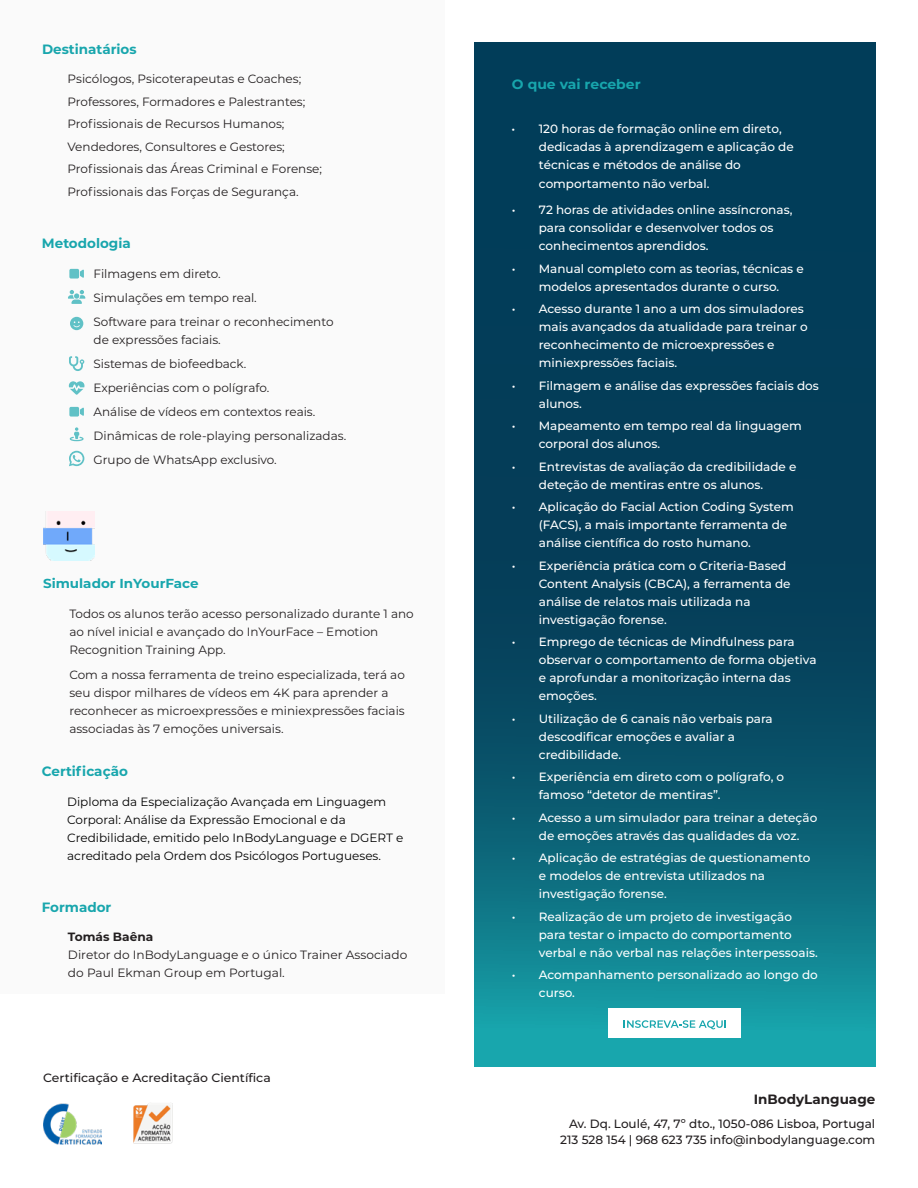
<style>
.page{position:relative;width:918px;height:1188px;background:#fff}
.page>*{position:absolute;margin:0;border:0;box-sizing:border-box;transform-origin:0 0}
.t1{font:700 13.5px "Montserrat";color:#18a6ad}
.t2{font:700 13.5px "Montserrat";color:#18a6ad;scale:1.04 1}
.t3{font:700 13.5px "Montserrat";color:#231f20}
.t4{font:700 13.05px "Montserrat";color:#18a6ad;scale:1.04 1}
.t5{font:500 12px/18px "Montserrat";color:#fff}
.t6{font:12px/24px "Montserrat";color:#231f20}
.t7{font:12px/18px "Montserrat";color:#000}
.t8{font:500 12px/16.5px "Montserrat";color:#231f20;text-align:right}
.t9{font:500 12px "Montserrat";color:#231f20;scale:1.04 1}
.t10{font:700 12px "Montserrat";color:#231f20}
</style>
<div class="page">
<div style="left:0;top:0;width:444px;height:994px;background:#fafafa"></div>
<svg style="left:474px;top:43px;width:401px;height:1023px;background:#075067"></svg>
<img style="left:43px;top:512px;width:51px;height:48px">
<svg style="left:69px;top:269px;width:15px;height:10px"></svg>
<svg style="left:69px;top:407px;width:15px;height:10px"></svg>
<svg style="left:70px;top:317px;width:13px;height:13px"></svg>
<svg style="left:70px;top:427px;width:14px;height:14px"></svg>
<svg style="left:69px;top:451px;width:15px;height:15px"></svg>
<svg style="left:68px;top:290px;width:17px;height:14px"></svg>
<svg style="left:69px;top:356px;width:15px;height:15px"></svg>
<svg style="left:69px;top:381px;width:15px;height:14px"></svg>
<div style="left:609px;top:1008px;width:132px;height:30px;background:#fff"></div>
<svg style="left:624px;top:1020px;width:102px;height:9px"></svg>
<img style="left:44px;top:1104px;width:58px;height:41px">
<img style="left:133px;top:1103px;width:40px;height:41px">
<p class="t1" style="left:42px;top:39px;width:96px">Destinatários</p>
<p class="t6" style="left:68px;top:67px;width:256px;line-height:22.5px">Psicólogos, Psicoterapeutas e Coaches; Professores, Formadores e Palestrantes; Profissionais de Recursos Humanos; Vendedores, Consultores e Gestores; Profissionais das Áreas Criminal e Forense; Profissionais das Forças de Segurança.</p>
<p class="t1" style="left:42px;top:234px;width:90px">Metodologia</p>
<p class="t6" style="left:94px;top:261px;width:242px">Filmagens em direto.<br>Simulações em tempo real.<br>Software para treinar o reconhecimento</p>
<p class="t6" style="left:94px;top:327px;width:254px">de expressões faciais.<br>Sistemas de biofeedback.<br>Experiências com o polígrafo.<br>Análise de vídeos em contextos reais.<br>Dinâmicas de role-playing personalizadas.<br>Grupo de WhatsApp exclusivo.</p>
<p class="t4" style="left:43px;top:574px;width:151px">Simulador InYourFace</p>
<p class="t6" style="left:69px;top:604px;width:346px;line-height:18px">Todos os alunos terão acesso personalizado durante 1 ano ao nível inicial e avançado do InYourFace – Emotion<br>Recognition Training App.</p>
<p class="t6" style="left:69px;top:665px;width:337px;line-height:18px">Com a nossa ferramenta de treino especializada, terá ao seu dispor milhares de vídeos em 4K para aprender a reconhecer as microexpressões e miniexpressões faciais associadas às 7 emoções universais.</p>
<p class="t1" style="left:42px;top:762px;width:88px">Certificação</p>
<p class="t7" style="left:67px;top:792px;width:338px">Diploma da Especialização Avançada em Linguagem Corporal: Análise da Expressão Emocional e da Credibilidade, emitido pelo InBodyLanguage e DGERT e acreditado pela Ordem dos Psicólogos Portugueses.</p>
<p class="t1" style="left:42px;top:897px;width:71px">Formador</p>
<p class="t10" style="left:68px;top:928px;width:87px">Tomás Baêna</p>
<p class="t6" style="left:68px;top:945px;width:341px;line-height:18px">Diretor do InBodyLanguage e o único Trainer Associado do Paul Ekman Group em Portugal.</p>
<p class="t9" style="left:43px;top:1070px;width:220px">Certificação e Acreditação Científica</p>
<p class="t2" style="left:512px;top:74px;width:125px">O que vai receber</p>
<p class="t5" style="left:539px;top:120px;width:256px;text-indent:-27px">• 120 horas de formação online em direto, dedicadas à aprendizagem e aplicação de técnicas e métodos de análise do comportamento não verbal.</p>
<p class="t5" style="left:539px;top:201px;width:255px;text-indent:-27px">• 72 horas de atividades online assíncronas, para consolidar e desenvolver todos os conhecimentos aprendidos.</p>
<p class="t5" style="left:512px;top:259px;width:294px;text-align:center">• Manual completo com as teorias, técnicas e modelos apresentados durante o curso.</p>
<p class="t5" style="left:539px;top:300px;width:270px;text-indent:-27px">• Acesso durante 1 ano a um dos simuladores mais avançados da atualidade para treinar o reconhecimento de microexpressões e miniexpressões faciais.</p>
<p class="t5" style="left:539px;top:376px;width:281px;text-indent:-27px">• Filmagem e análise das expressões faciais dos alunos.</p>
<p class="t5" style="left:539px;top:417px;width:265px;text-indent:-27px">• Mapeamento em tempo real da linguagem corporal dos alunos.</p>
<p class="t5" style="left:512px;top:457px;width:286px;text-align:center">• Entrevistas de avaliação da credibilidade e deteção de mentiras entre os alunos.</p>
<p class="t5" style="left:539px;top:498px;width:257px;text-indent:-27px">• Aplicação do Facial Action Coding System (FACS), a mais importante ferramenta de análise científica do rosto humano.</p>
<p class="t5" style="left:539px;top:556px;width:253px;text-indent:-27px">• Experiência prática com o Criteria-Based Content Analysis (CBCA), a ferramenta de análise de relatos mais utilizada na investigação forense.</p>
<p class="t5" style="left:539px;top:633px;width:279px;text-indent:-27px">• Emprego de técnicas de Mindfulness para observar o comportamento de forma objetiva e aprofundar a monitorização interna das emoções.</p>
<p class="t5" style="left:539px;top:709px;width:235px;text-indent:-27px">• Utilização de 6 canais não verbais para descodificar emoções e avaliar a credibilidade.</p>
<p class="t5" style="left:539px;top:768px;width:247px;text-indent:-27px">• Experiência em direto com o polígrafo, o famoso “detetor de mentiras”.</p>
<p class="t5" style="left:539px;top:808px;width:280px;text-indent:-27px">• Acesso a um simulador para treinar a deteção de emoções através das qualidades da voz.</p>
<p class="t5" style="left:539px;top:849px;width:273px;text-indent:-27px">• Aplicação de estratégias de questionamento e modelos de entrevista utilizados na investigação forense.</p>
<p class="t5" style="left:539px;top:907px;width:280px;text-indent:-27px">• Realização de um projeto de investigação para testar o impacto do comportamento verbal e não verbal nas relações interpessoais.</p>
<p class="t5" style="left:539px;top:966px;width:281px;text-indent:-27px">• Acompanhamento personalizado ao longo do curso.</p>
<p class="t3" style="left:754px;top:1089px;width:123px">InBodyLanguage</p>
<p class="t8" style="left:560px;top:1115px;width:317px">Av. Dq. Loulé, 47, 7º dto., 1050-086 Lisboa, Portugal<br>213 528 154 | 968 623 735 info@inbodylanguage.com</p>
</div>
